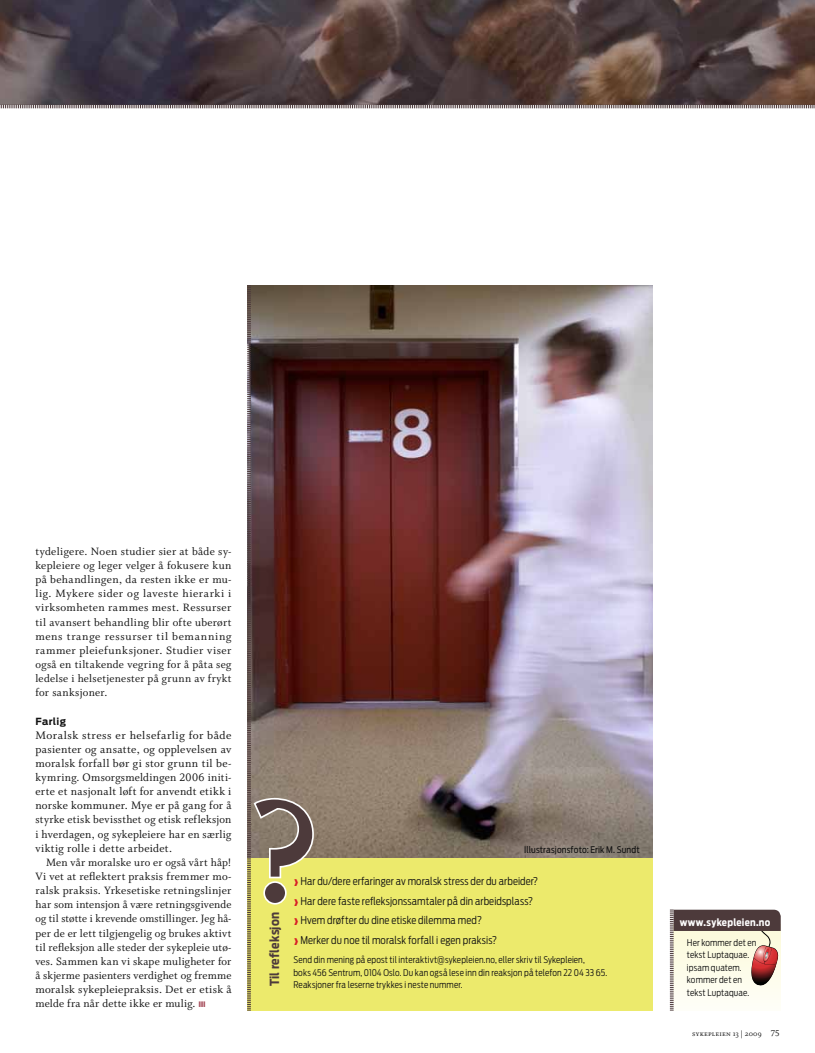
<style>
.page{position:relative;width:815px;height:1053px;background:#fff}
.page>*{position:absolute;margin:0;border:0;box-sizing:border-box;transform-origin:0 0}
.t1{font:156.25px "Whitman Bold LF";color:#4d3a3b}
.t2{font:700 12.5px "Antenna Cond";letter-spacing:.02em;color:#4d3a3b}
.t3{font:12.12px/14.1px "Whitman Roman LF";letter-spacing:.02em;color:#121212;text-align:justify}
.t4{font:11.88px/14.1px "Whitman Roman LF";letter-spacing:.02em;color:#121212;text-align:justify}
.t5{font:300 10.62px/19.6px "Antenna Cond";letter-spacing:.01em;color:#121212}
.t6{font:700 10px "Antenna Cond";letter-spacing:.03em;color:#fff}
.t7{font:700 9.75px "Antenna";letter-spacing:.03em;color:#121212}
.t8{font:300 9.12px/12.5px "Antenna Cond";letter-spacing:.015em;color:#121212}
.t9{font:9.12px "Antenna Cond";letter-spacing:.015em;color:#121212}
.t10{font:8.12px "Whitman Small Caps Os F";letter-spacing:.025em;color:#121212}
.s1{font-family:"Antenna";font-weight:700;font-size:5.88px;color:#952a3a}
.s2{font-weight:900;font-size:11.88px;color:#d81f27}
.s3{font-family:"Whitman Roman LF";font-size:9.38px}
</style>
<div class="page">
<img style="left:0;top:0;width:815px;height:104px">
<svg style="left:0;top:104px;width:815px;height:5px;background:#9b9191"></svg>
<img style="left:316px;top:285px;width:336px;height:572px">
<div style="left:247px;top:857px;width:406px;height:153px;background:#ecea6c"></div>
<svg style="left:247px;top:285px;width:69px;height:725px"></svg>
<svg style="left:670px;top:909px;width:111px;height:101px"></svg>
<p class="t4" style="left:35px;top:544px;width:198px">tydeligere. Noen studier sier at både sy&shy;kepleiere og leger velger å fokusere kun på behandlingen, da resten ikke er mu&shy;lig. Mykere sider og laveste hierarki i virksomheten rammes mest. Ressurser til avansert behandling blir ofte uberørt mens trange ressurser til bemanning rammer pleiefunksjoner. Studier viser også en tiltakende vegring for å påta seg ledelse i helsetjenester på grunn av frykt for sanksjoner.</p>
<p class="t7" style="left:35px;top:715px;width:32px">Farlig</p>
<p class="t3" style="left:35px;top:728px;width:198px">Moralsk stress er helsefarlig for både pasienter og ansatte, og opplevelsen av moralsk forfall bør gi stor grunn til be&shy;kymring. Omsorgsmeldingen 2006 initi&shy;erte et nasjonalt løft for anvendt etikk i norske kommuner. Mye er på gang for å styrke etisk bevissthet og etisk refleksjon i hverdagen, og sykepleiere har en særlig viktig rolle i dette arbeidet.</p>
<p class="t4" style="left:35px;top:855px;width:198px;text-indent:11px">Men vår moralske uro er også vårt håp!<br>Vi vet at reflektert praksis fremmer mo&shy;ralsk praksis. Yrkesetiske retningslinjer har som intensjon å være retningsgivende og til støtte i krevende omstillinger. Jeg hå&shy;per de er lett tilgjengelig og brukes aktivt til refleksjon alle steder der sykepleie utø&shy;ves. Sammen kan vi skape muligheter for å skjerme pasienters verdighet og fremme moralsk sykepleiepraksis. Det er etisk å melde fra når dette ikke er mulig. <span class="s1">||||</span></p>
<h1 class="t1" style="left:250px;top:765px;width:69px">?</h1>
<p class="t2" style="left:267px;top:986px;width:76px;rotate:-90deg">Til refleksjon</p>
<p class="t9" style="left:524px;top:843px;width:117px">Illustrasjonsfoto: Erik M. Sundt</p>
<p class="t5" style="left:293px;top:871px;width:246px"><span class="s2">›</span> Har du/dere erfaringer av moralsk stress der du arbeider? <span class="s2">›</span> Har dere faste refleksjonssamtaler på din arbeidsplass? <span class="s2">›</span> Hvem drøfter du dine etiske dilemma med?<br><span class="s2">›</span> Merker du noe til moralsk forfall i egen praksis?</p>
<p class="t8" style="left:293px;top:953px;width:315px">Send din mening på epost til interaktivt@sykepleien.no, eller skriv til Sykepleien,<br>boks 456 Sentrum, 0104 Oslo. Du kan også lese inn din reaksjon på telefon 22 04 33 65.<br>Reaksjoner fra leserne trykkes i neste nummer.</p>
<p class="t6" style="left:680px;top:916px;width:92px">www.sykepleien.no</p>
<p class="t8" style="left:687px;top:936px;width:71px">Her kommer det en tekst Luptaquae. ipsam quatem. kommer det en tekst Luptaquae.</p>
<p class="t10" style="left:692px;top:1029px;width:89px">sykepleien 13 | 2009 <span class="s3">75</span></p>
</div>
